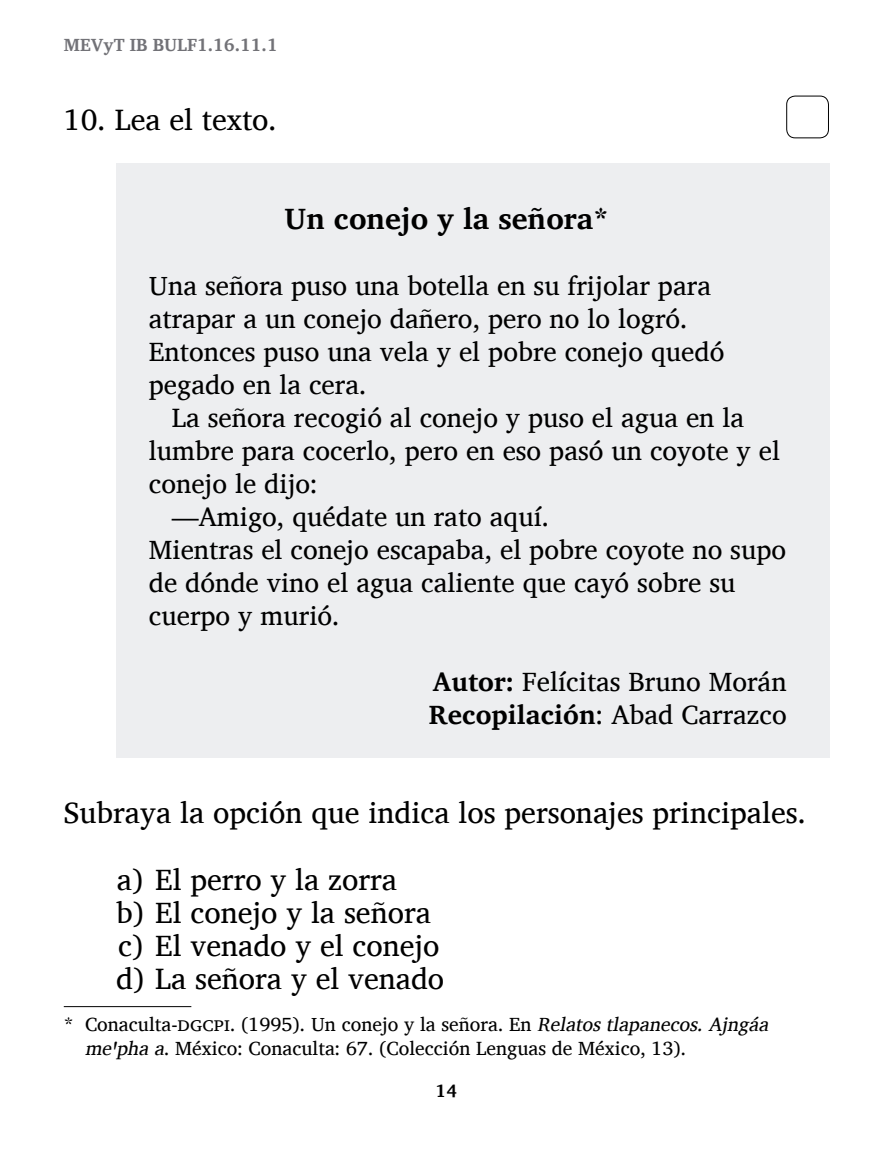
<style>
.page{position:relative;width:893px;height:1149px;background:#fff}
.page>*{position:absolute;margin:0;border:0;box-sizing:border-box;transform-origin:0 0}
.t1{font:30px/33px "Charis SIL";color:#000}
.t2{font:700 30px "Charis SIL";color:#000}
.t3{font:27px/33px "Charis SIL";color:#000}
.t4{font:19.5px/24px "Charis SIL";color:#000}
.t5{font:700 18px "Charis SIL";color:#727277}
.t6{font:700 18px "Charis SIL";color:#000}
.s1{font-weight:700}
.s2{font-style:italic}
</style>
<div class="page">
<div style="left:116px;top:163px;width:713px;height:594px;background:#edeef0"></div>
<div style="left:786px;top:96px;width:43px;height:42px;border:1px solid #000;border-radius:9px"></div>
<hr style="left:64px;top:1005px;width:127px;height:1px;background:#000">
<p class="t5" style="left:64px;top:35px;width:216px">MEVyT IB BULF1.16.11.1</p>
<p class="t1" style="left:64px;top:103px;width:215px">10. Lea el texto.</p>
<p class="t2" style="left:285px;top:201px;width:325px">Un conejo y la señora*</p>
<p class="t3" style="left:149px;top:269px;width:577px">Una señora puso una botella en su frijolar para atrapar a un conejo dañero, pero no lo logró.<br>Entonces puso una vela y el pobre conejo quedó pegado en la cera.</p>
<p class="t3" style="left:172px;top:401px;width:574px">La señora recogió al conejo y puso el agua en la</p>
<p class="t3" style="left:149px;top:434px;width:633px">lumbre para cocerlo, pero en eso pasó un coyote y el</p>
<p class="t3" style="left:149px;top:467px;width:170px">conejo le dijo:</p>
<p class="t3" style="left:172px;top:500px;width:379px">—Amigo, quédate un rato aquí.</p>
<p class="t3" style="left:149px;top:533px;width:639px">Mientras el conejo escapaba, el pobre coyote no supo</p>
<p class="t3" style="left:149px;top:566px;width:588px">de dónde vino el agua caliente que cayó sobre su</p>
<p class="t3" style="left:149px;top:599px;width:192px">cuerpo y murió.</p>
<p class="t3" style="left:429px;top:665px;width:359px"><span class="s1">Autor:</span> Felícitas Bruno Morán<br><span class="s1">Recopilación</span>: Abad Carrazco</p>
<p class="t1" style="left:64px;top:796px;width:744px">Subraya la opción que indica los personajes principales.</p>
<p class="t1" style="left:116px;top:862px;width:329px">a) El perro y la zorra<br>b) El conejo y la señora c) El venado y el conejo d) La señora y el venado</p>
<p class="t4" style="left:85px;top:1011px;width:691px;text-indent:-21px">* Conaculta-dgcpi. (1995). Un conejo y la señora. En <span class="s2">Relatostlapanecos.Ajngáa meꞌphaa</span>. México: Conaculta: 67. (Colección Lenguas de México, 13).</p>
<p class="t6" style="left:436px;top:1079px;width:23px">14</p>
</div>
